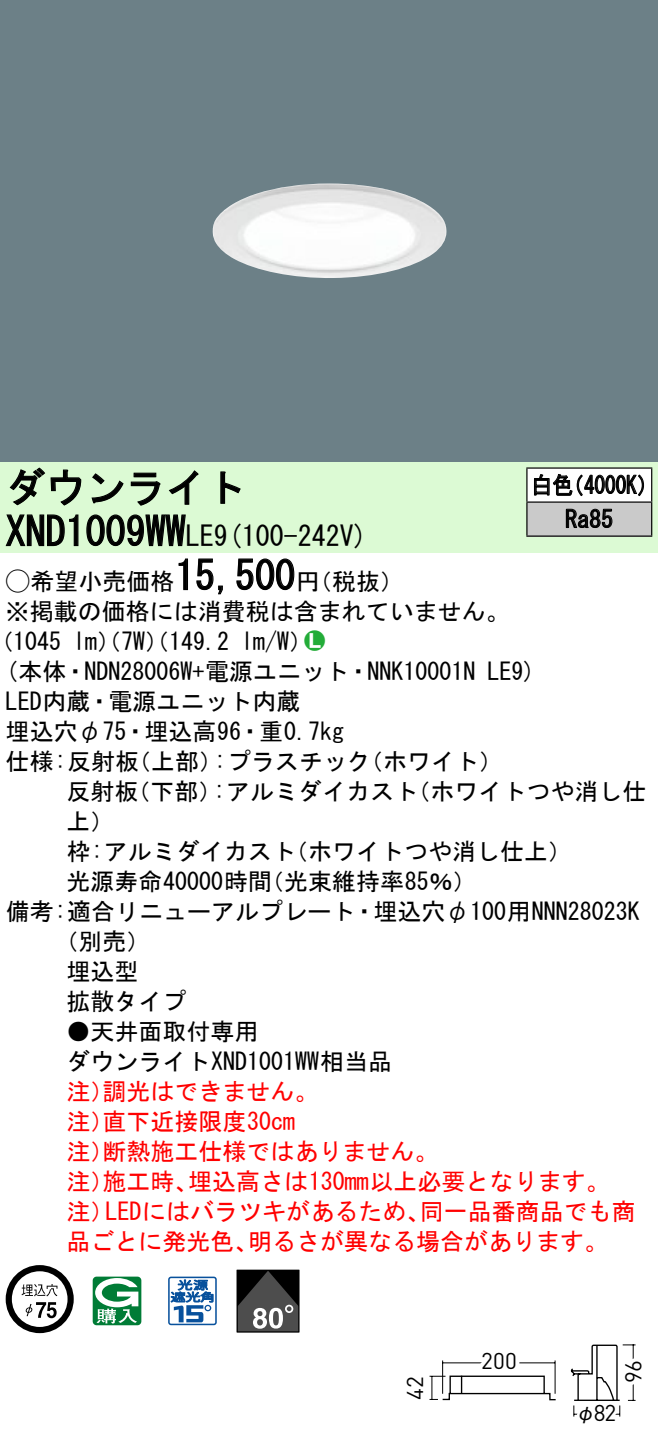
<style>
.page{position:relative;width:658px;height:1442px;background:#fff}
.page>*{position:absolute;margin:0;border:0;box-sizing:border-box;transform-origin:0 0}
.t1{font:40px "MS Gothic";color:#000}
.t2{font:28px "MS Gothic";color:#000}
.t3{font:24px/30px "MS Gothic";color:#000}
.t4{font:24px/30px "MS Gothic";color:#f00}
.t5{font:24px/34px "MS Gothic";color:#000;scale:.88 1}
.t6{font:24px "Ford Classification 1";color:#23ac38}
.t7{font:22.8px "DINOT";letter-spacing:.005em;color:#000}
.t8{font:20px "Gothic BBB Pro Medium 90 pv RKSJ H";color:#000}
.s1{font-size:28px}
.s2{font-family:"Ford Classification 1"}
.s3{color:#fff}
</style>
<div class="page">
<div style="left:0;top:0;width:658px;height:462px;background:#6c8087"></div>
<img style="left:212px;top:183px;width:234px;height:95px">
<div style="left:0;top:462px;width:658px;height:90px;background:#dcfad4"></div>
<svg style="left:9px;top:467px;width:73px;height:39px"></svg>
<svg style="left:91px;top:473px;width:33px;height:30px"></svg>
<svg style="left:130px;top:472px;width:30px;height:34px"></svg>
<svg style="left:168px;top:470px;width:30px;height:35px"></svg>
<svg style="left:220px;top:471px;width:21px;height:33px"></svg>
<svg style="left:5px;top:514px;width:74px;height:32px"></svg>
<svg style="left:86px;top:514px;width:100px;height:33px"></svg>
<svg style="left:178px;top:558px;width:10px;height:32px"></svg>
<svg style="left:196px;top:558px;width:27px;height:37px"></svg>
<svg style="left:236px;top:558px;width:59px;height:32px"></svg>
<svg style="left:6px;top:1265px;width:68px;height:68px"></svg>
<svg style="left:93px;top:1276px;width:48px;height:49px"></svg>
<svg style="left:168px;top:1276px;width:49px;height:49px"></svg>
<div style="left:237px;top:1269px;width:62px;height:63px;border:1px solid #000"></div>
<svg style="left:237px;top:1270px;width:62px;height:61px;background:#464646"></svg>
<div style="left:527px;top:468px;width:124px;height:34px;background:#fff"></div>
<div style="left:527px;top:502px;width:124px;height:34px;background:#cacaca"></div>
<hr style="left:526px;top:467px;width:126px;height:2px;background:#000">
<hr style="left:526px;top:468px;width:1px;height:33px;background:#000">
<hr style="left:651px;top:468px;width:1px;height:33px;background:#000">
<hr style="left:526px;top:501px;width:126px;height:2px;background:#000">
<hr style="left:526px;top:502px;width:1px;height:33px;background:#000">
<hr style="left:651px;top:502px;width:1px;height:33px;background:#000">
<hr style="left:526px;top:535px;width:126px;height:2px;background:#000">
<svg style="left:534px;top:474px;width:110px;height:23px"></svg>
<svg style="left:565px;top:508px;width:47px;height:20px"></svg>
<svg style="left:570px;top:1344px;width:66px;height:73px"></svg>
<svg style="left:429px;top:1360px;width:127px;height:41px"></svg>
<h1 class="t1" style="left:6px;top:467px;width:242px">ダウンライト</h1>
<p class="t2" style="left:214px;top:522px;width:155px">(9 100-242 (V</p>
<h1 class="t1" style="left:6px;top:511px;width:210px">XND1009WW<span class="s1">LE</span></h1>
<h1 class="t1" style="left:175px;top:555px;width:121px">15,500</h1>
<p class="t3" style="left:6px;top:566px;width:505px"><span class="s2">A</span>希望小売価格<br>※掲載の価格には消費税は含まれていません。</p>
<p class="t6" style="left:304px;top:629px;width:22px">2<span class="s3">7</span></p>
<p class="t3" style="left:296px;top:566px;width:109px">（円税抜(</p>
<p class="t3" style="left:241px;top:626px;width:73px">l m (W/</p>
<p class="t3" style="left:-11px;top:626px;width:74px">（1045</p>
<p class="t3" style="left:73px;top:626px;width:158px">lm）（ ）（W 7 149.2</p>
<p class="t5" style="left:565px;top:468px;width:56px;text-indent:-34px">白色<br>Ra85</p>
<p class="t5" style="left:563px;top:468px;width:110px">（4000 (K</p>
<p class="t3" style="left:6px;top:656px;width:471px">(本体・NDN28006 +W 電源ユニット・NNK10001N</p>
<p class="t3" style="left:6px;top:686px;width:296px">LED内蔵・電源ユニット内蔵</p>
<p class="t3" style="left:6px;top:716px;width:340px">埋込穴φ75・埋込高96・重0.7kg</p>
<p class="t3" style="left:359px;top:746px;width:145px">（ホワイト(</p>
<p class="t3" style="left:487px;top:656px;width:50px">LE (9</p>
<p class="t3" style="left:214px;top:746px;width:158px">:プラスチック</p>
<p class="t3" style="left:6px;top:746px;width:135px">仕様:反射板</p>
<p class="t3" style="left:127px;top:746px;width:97px">（上部）</p>
<p class="t3" style="left:66px;top:776px;width:73px">反射板上(</p>
<p class="t3" style="left:126px;top:776px;width:97px">（下部）</p>
<p class="t3" style="left:213px;top:776px;width:206px">:アルミダイカスト</p>
<p class="t3" style="left:406px;top:776px;width:241px">（ホワイトつや消し仕</p>
<p class="t3" style="left:260px;top:836px;width:218px;text-indent:-193px">枠:アルミダイカスト<br>（光束維持率85％(</p>
<p class="t3" style="left:284px;top:836px;width:290px">（ホワイトつや消し仕上(</p>
<p class="t3" style="left:66px;top:866px;width:207px">光源寿命40000時間</p>
<p class="t3" style="left:6px;top:896px;width:635px">備考:適合リニューアルプレート・埋込穴φ100用NNN28023K</p>
<p class="t3" style="left:54px;top:926px;width:98px">（別売(</p>
<p class="t3" style="left:66px;top:956px;width:74px">埋込型</p>
<p class="t3" style="left:66px;top:986px;width:121px">拡散タイプ</p>
<p class="t3" style="left:66px;top:1016px;width:327px">●天井面取付専用<br>ダウンライトXND1001WW相当品</p>
<p class="t4" style="left:102px;top:1076px;width:217px">調光はできません。</p>
<p class="t4" style="left:102px;top:1076px;width:194px;text-indent:-36px">注）<br>直下近接限度30cm</p>
<p class="t4" style="left:102px;top:1106px;width:337px;text-indent:-36px">注）<br>断熱施工仕様ではありません。</p>
<p class="t4" style="left:66px;top:1136px;width:49px">注）</p>
<p class="t4" style="left:188px;top:1166px;width:423px">埋込高さは130mm以上必要となります。</p>
<p class="t4" style="left:102px;top:1166px;width:97px">施工時、</p>
<p class="t4" style="left:66px;top:1166px;width:49px">注）</p>
<p class="t4" style="left:66px;top:1196px;width:49px">注）</p>
<p class="t4" style="left:105px;top:1196px;width:326px">LEDにはバラツキがあるため、</p>
<p class="t4" style="left:420px;top:1196px;width:217px">同一品番商品でも商</p>
<p class="t4" style="left:66px;top:1226px;width:194px">品ごとに発光色、</p>
<p class="t4" style="left:248px;top:1226px;width:362px">明るさが異なる場合があります。</p>
<p class="t7" style="left:399px;top:1399px;width:25px;rotate:-90deg">42</p>
<p class="t7" style="left:481px;top:1344px;width:37px">200</p>
<p class="t7" style="left:593px;top:1397px;width:24px">82</p>
<p class="t8" style="left:576px;top:1396px;width:21px">φ</p>
<p class="t7" style="left:617px;top:1382px;width:23px;rotate:-90deg">96</p>
</div>
